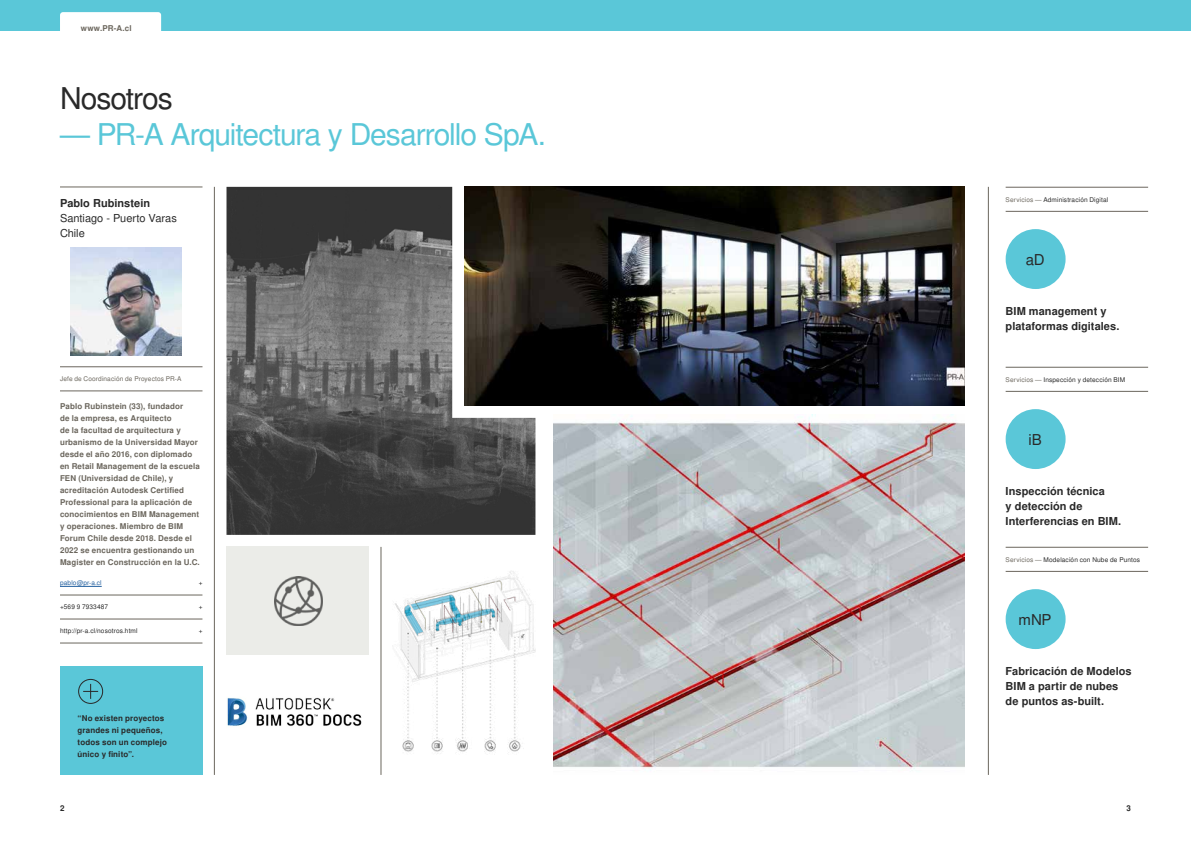
<style>
.page{position:relative;width:1191px;height:842px;background:#fff}
.page>*{position:absolute;margin:0;border:0;box-sizing:border-box;transform-origin:0 0}
.t1{font:30px "Nimbus San L";letter-spacing:-.035em;color:#5ac7d8}
.t2{font:30px "Nimbus San L";letter-spacing:-.035em;color:#292929}
.t3{font:15px "Nimbus San L";letter-spacing:-.015em;color:#292929}
.t4{font:700 11px/15px "Nimbus San L";letter-spacing:.005em;color:#292929}
.t5{font:11px/15px "Nimbus San L";color:#292929}
.t6{font:700 8px/12px "Nimbus San L";letter-spacing:.015em;color:#6b665d}
.t7{font:700 8px/12px "Nimbus San L";letter-spacing:.015em;color:#292929}
.t8{font:6.5px "Nimbus San L";letter-spacing:.02em;color:#292929}
.t9{font:6.5px "Nimbus San L";letter-spacing:.02em;color:#6b665d}
.t10{font:6.5px "Nimbus San L";letter-spacing:.025em;color:#215e9e}
.s1{color:#6b665d}
</style>
<div class="page">
<div style="left:0;top:0;width:1191px;height:31px;background:#5ac7d8"></div>
<div style="left:60px;top:12px;width:101px;height:43px;background:#fff;border-radius:3px"></div>
<hr style="left:214px;top:187px;width:1px;height:588px;background:#6b665d">
<hr style="left:381px;top:547px;width:1px;height:228px;background:#6b665d">
<div style="left:226px;top:547px;width:143px;height:108px;background:#ebece8"></div>
<div style="left:60px;top:667px;width:142px;height:108px;background:#5ac7d8"></div>
<hr style="left:60px;top:391px;width:142px;height:1px;background:#6b665d">
<hr style="left:60px;top:367px;width:142px;height:1px;background:#6b665d">
<hr style="left:60px;top:595px;width:142px;height:1px;background:#6b665d">
<hr style="left:60px;top:643px;width:142px;height:1px;background:#6b665d">
<hr style="left:60px;top:619px;width:142px;height:1px;background:#6b665d">
<hr style="left:60px;top:187px;width:142px;height:1px;background:#6b665d">
<hr style="left:988px;top:187px;width:1px;height:588px;background:#6b665d">
<hr style="left:1005px;top:211px;width:143px;height:1px;background:#6b665d">
<hr style="left:1005px;top:391px;width:143px;height:1px;background:#6b665d">
<hr style="left:1005px;top:571px;width:143px;height:1px;background:#6b665d">
<hr style="left:1005px;top:187px;width:143px;height:1px;background:#6b665d">
<hr style="left:1005px;top:367px;width:143px;height:1px;background:#6b665d">
<hr style="left:1005px;top:547px;width:143px;height:1px;background:#6b665d">
<img style="left:274px;top:577px;width:48px;height:48px">
<img style="left:226px;top:187px;width:309px;height:348px">
<img style="left:227px;top:697px;width:135px;height:29px">
<img style="left:395px;top:571px;width:140px;height:183px">
<img style="left:70px;top:247px;width:111px;height:108px">
<img style="left:553px;top:415px;width:411px;height:355px">
<img style="left:464px;top:187px;width:500px;height:218px">
<svg style="left:78px;top:679px;width:25px;height:25px"></svg>
<hr style="left:60px;top:586px;width:42px;height:1px;background:#215e9e">
<div style="left:1005px;top:229px;width:60px;height:60px;background:#5ac7d8;border-radius:50%"></div>
<div style="left:1005px;top:409px;width:60px;height:60px;background:#5ac7d8;border-radius:50%"></div>
<div style="left:1005px;top:589px;width:60px;height:60px;background:#5ac7d8;border-radius:50%"></div>
<p class="t6" style="left:81px;top:22px;width:52px">www.PR-A.cl</p>
<h1 class="t2" style="left:60px;top:77px;width:114px">Nosotros</h1>
<h1 class="t1" style="left:60px;top:113px;width:487px">— PR-A Arquitectura y Desarrollo SpA.</h1>
<h3 class="t4" style="left:60px;top:196px;width:92px">Pablo Rubinstein</h3>
<h3 class="t5" style="left:60px;top:210px;width:118px">Santiago - Puerto Varas<br>Chile</h3>
<p class="t9" style="left:60px;top:374px;width:123px">Jefe de Coordinación de Proyectos PR-A</p>
<p class="t6" style="left:60px;top:400px;width:141px">Pablo Rubinstein (33), fundador<br>de la empresa, es Arquitecto<br>de la facultad de arquitectura y urbanismo de la Universidad Mayor desde el año 2016, con diplomado en Retail Management de la escuela<br>FEN (Universidad de Chile), y acreditación Autodesk Certified<br>Professional para la aplicación de conocimientos en BIM Management y operaciones. Miembro de BIM<br>Forum Chile desde 2018. Desde el<br>2022 se encuentra gestionando un<br>Magister en Construcción en la U.C.</p>
<p class="t10" style="left:60px;top:578px;width:43px">pablo@pr-a.cl</p>
<p class="t8" style="left:199px;top:578px;width:5px">+</p>
<p class="t8" style="left:60px;top:602px;width:49px">+569 9 7933487</p>
<p class="t8" style="left:199px;top:602px;width:5px">+</p>
<p class="t8" style="left:60px;top:626px;width:79px">http://pr-a.cl/nosotros.html</p>
<p class="t8" style="left:199px;top:626px;width:5px">+</p>
<p class="t7" style="left:78px;top:712px;width:91px">“No existen proyectos grandes ni pequeños, todos son un complejo único y finito”.</p>
<p class="t8" style="left:1005px;top:195px;width:104px"><span class="s1">Servicios —</span> Administración Digital</p>
<h2 class="t3" style="left:1025px;top:248px;width:20px">aD</h2>
<h3 class="t4" style="left:1005px;top:304px;width:115px">BIM management y plataformas digitales.</h3>
<p class="t8" style="left:1005px;top:375px;width:121px"><span class="s1">Servicios —</span> Inspección y detección BIM</p>
<h2 class="t3" style="left:1028px;top:428px;width:15px">iB</h2>
<h3 class="t4" style="left:1005px;top:484px;width:117px">Inspección técnica<br>y detección de<br>Interferencias en BIM.</h3>
<p class="t8" style="left:1005px;top:555px;width:136px"><span class="s1">Servicios —</span> Modelación con Nube de Puntos</p>
<h2 class="t3" style="left:1018px;top:608px;width:34px">mNP</h2>
<h3 class="t4" style="left:1005px;top:664px;width:127px">Fabricación de Modelos<br>BIM a partir de nubes de puntos as-built.</h3>
<p class="t7" style="left:60px;top:802px;width:6px">2</p>
<p class="t7" style="left:1126px;top:802px;width:6px">3</p>
</div>
